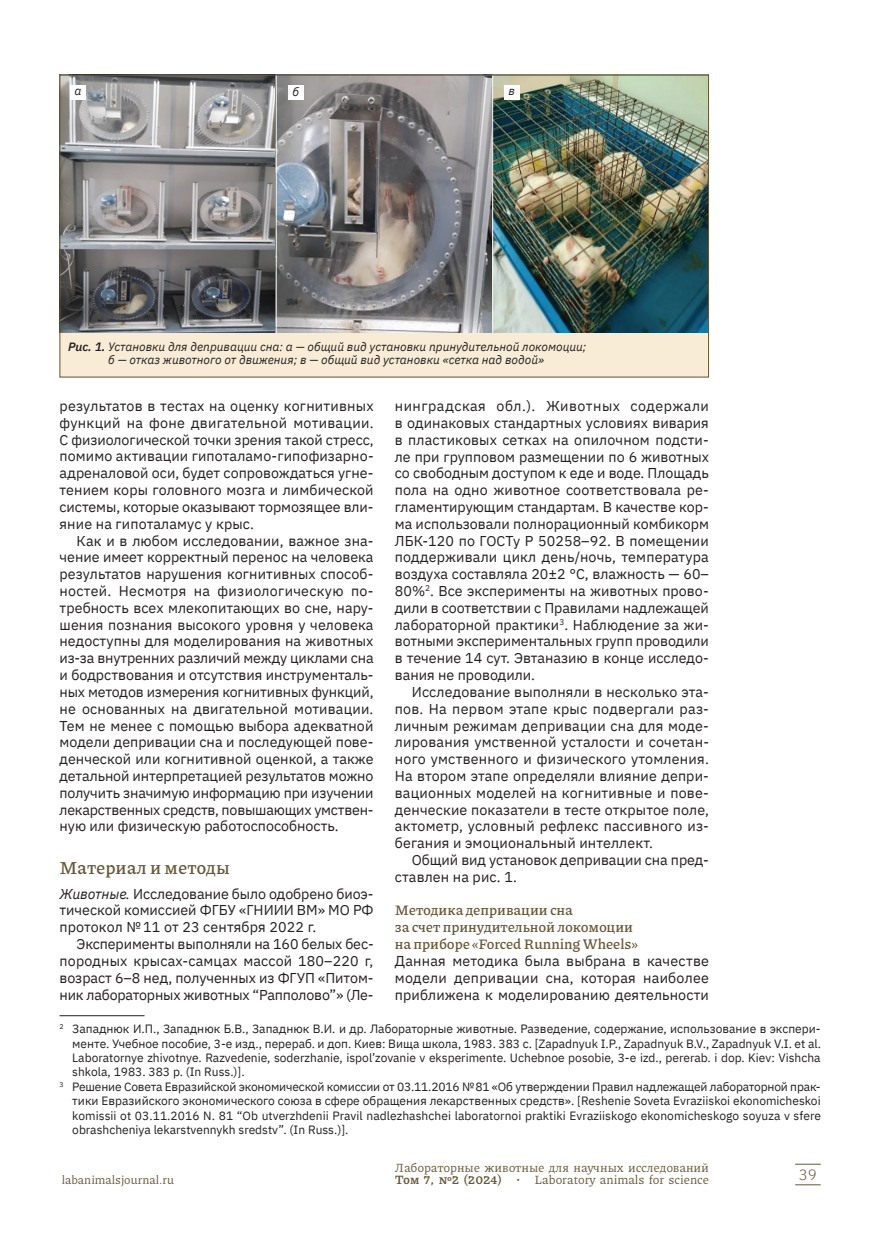
<style>
.page{position:relative;width:893px;height:1234px;background:#fff}
.page>*{position:absolute;margin:0;border:0;box-sizing:border-box;transform-origin:0 0}
.t1{font:600 18px "Piazzolla";letter-spacing:.01em;color:#675738}
.t2{font:300 15px "IBM Plex Sans";color:#675738}
.t3{font:14.25px/16.8px "IBM Plex Sans";color:#231f20;text-align:justify}
.t4{font:600 14.25px/16.8px "Piazzolla";color:#675738}
.t5{font:12.45px "Piazzolla";color:#675738}
.t6{font:12px "IBM Plex Sans";color:#231f20}
.t7{font:italic 12px/13.5px "IBM Plex Sans";color:#231f20;text-align:center}
.t8{font:12px "Piazzolla";color:#675738}
.s1{font-weight:600}
.s2{font-style:italic}
.s3{font-weight:700}
</style>
<div class="page">
<svg style="left:795px;top:1163px;width:26px;height:1px"></svg>
<svg style="left:795px;top:1184px;width:26px;height:1px"></svg>
<hr style="left:60px;top:1015px;width:85px;height:1px;background:#231f20">
<img style="left:62px;top:77px;width:214px;height:256px">
<img style="left:277px;top:77px;width:215px;height:256px">
<img style="left:493px;top:77px;width:214px;height:256px">
<div style="left:60px;top:333px;width:649px;height:44px;background:#f9ecd6"></div>
<div style="left:70px;top:85px;width:16px;height:14px;background:#fff"></div>
<div style="left:288px;top:85px;width:16px;height:14px;background:#fff"></div>
<div style="left:504px;top:85px;width:16px;height:14px;background:#fff"></div>
<p class="t7" style="left:75px;top:83px;width:8px">а</p>
<p class="t7" style="left:293px;top:84px;width:8px">б</p>
<p class="t7" style="left:508px;top:83px;width:8px">в</p>
<p class="t7" style="left:68px;top:338px;width:520px"><span class="s1">Рис. 1.</span> Установки для депривации сна: а — общий вид установки принудительной локомоции; б — отказ животного от движения; в — общий вид установки «сетка над водой»</p>
<p class="t3" style="left:395px;top:396px;width:316px">нинградская обл.). Животных содержали в одинаковых стандартных условиях вивария в пластиковых сетках на опилочном подсти&shy;ле при групповом размещении по 6 животных со свободным доступом к еде и воде. Площадь пола на одно животное соответствовала ре&shy;гламентирующим стандартам. В качестве кор&shy;ма использовали полнорационный комбикорм ЛБК-120 по ГОСТу Р 50258–92. В помещении поддерживали цикл день/ночь, температура воздуха составляла 20±2 °С, влажность — 60– 80%<sup>2</sup>. Все эксперименты на животных прово&shy;дили в соответствии с Правилами надлежащей лабораторной практики<sup>3</sup>. Наблюдение за жи&shy;вотными экспериментальных групп проводили в течение 14 сут. Эвтаназию в конце исследо&shy;вания не проводили.</p>
<p class="t3" style="left:395px;top:682px;width:316px;text-indent:17px">Исследование выполняли в несколько эта&shy;пов. На первом этапе крыс подвергали раз&shy;личным режимам депривации сна для моде&shy;лирования умственной усталости и сочетан&shy;ного умственного и физического утомления.<br>На втором этапе определяли влияние депри&shy;вационных моделей на когнитивные и пове&shy;денческие показатели в тесте открытое поле, актометр, условный рефлекс пассивного из&shy;бегания и эмоциональный интеллект.</p>
<p class="t3" style="left:395px;top:850px;width:316px;text-indent:17px">Общий вид установок депривации сна пред&shy;ставлен на рис. 1.</p>
<p class="t4" style="left:395px;top:901px;width:245px">Методика депривации сна<br>за счет принудительной локомоции на приборе «Forced Running Wheels»</p>
<p class="t3" style="left:395px;top:951px;width:316px">Данная методика была выбрана в качестве модели депривации сна, которая наиболее приближена к моделированию деятельности</p>
<p class="t6" style="left:60px;top:1019px;width:763px"><sup>2</sup> Западнюк И.П., Западнюк Б.В., Западнюк В.И. и др. Лабораторные животные. Разведение, содержание, использование в экспери-</p>
<p class="t6" style="left:72px;top:1033px;width:750px">менте. Учебное пособие, 3-е изд., перераб. и доп. Киев: Вища школа, 1983. 383 с. [Zapadnyuk I.P., Zapadnyuk B.V., Zapadnyuk V.I. et al.</p>
<p class="t6" style="left:72px;top:1048px;width:750px">Laboratornye zhivotnye. Razvedenie, soderzhanie, ispol’zovanie v eksperimente. Uchebnoe posobie, 3-e izd., pererab. i dop. Kiev: Vishcha</p>
<p class="t6" style="left:72px;top:1062px;width:174px">shkola, 1983. 383 p. (In Russ.)].</p>
<p class="t6" style="left:60px;top:1077px;width:763px"><sup>3</sup> Решение Совета Евразийской экономической комиссии от 03.11.2016 №81 «Об утверждении Правил надлежащей лабораторной прак-</p>
<p class="t6" style="left:72px;top:1091px;width:750px">тики Евразийского экономического союза в сфере обращения лекарственных средств». [Reshenie Soveta Evraziiskoi ekonomicheskoi</p>
<p class="t6" style="left:72px;top:1105px;width:750px">komissii ot 03.11.2016 N. 81 “Ob utverzhdenii Pravil nadlezhashchei laboratornoi praktiki Evraziiskogo ekonomicheskogo soyuza v sfere</p>
<p class="t6" style="left:72px;top:1120px;width:278px">obrashcheniya lekarstvennykh sredstv”. (In Russ.)].</p>
<p class="t3" style="left:60px;top:396px;width:316px">результатов в тестах на оценку когнитивных функций на фоне двигательной мотивации.<br>С физиологической точки зрения такой стресс, помимо активации гипоталамо-гипофизарно&shy;адреналовой оси, будет сопровождаться угне&shy;тением коры головного мозга и лимбической системы, которые оказывают тормозящее вли&shy;яние на гипоталамус у крыс.</p>
<p class="t3" style="left:60px;top:531px;width:316px;text-indent:17px">Как и в любом исследовании, важное зна&shy;чение имеет корректный перенос на человека результатов нарушения когнитивных способ&shy;ностей. Несмотря на физиологическую по&shy;требность всех млекопитающих во сне, нару&shy;шения познания высокого уровня у человека недоступны для моделирования на животных из-за внутренних различий между циклами сна и бодрствования и отсутствия инструменталь&shy;ных методов измерения когнитивных функций, не основанных на двигательной мотивации.<br>Тем не менее с помощью выбора адекватной модели депривации сна и последующей пове&shy;денческой или когнитивной оценкой, а также детальной интерпретацией результатов можно получить значимую информацию при изучении лекарственных средств, повышающих умствен&shy;ную или физическую работоспособность.</p>
<p class="t1" style="left:60px;top:857px;width:172px">Материал и методы</p>
<p class="t3" style="left:60px;top:883px;width:316px"><span class="s2">Животные.</span> Исследование было одобрено биоэ&shy;тической комиссией ФГБУ «ГНИИИ ВМ» МО РФ протокол №11 от 23 сентября 2022 г.</p>
<p class="t3" style="left:60px;top:934px;width:316px;text-indent:17px">Эксперименты выполняли на 160 белых бес&shy;породных крысах-самцах массой 180–220 г, возраст 6–8 нед, полученных из ФГУП «Питом&shy;ник лабораторных животных “Рапполово”» (Ле-</p>
<p class="t5" style="left:395px;top:1159px;width:316px">Лабораторные животные для научных исследований</p>
<p class="t8" style="left:62px;top:1172px;width:114px">labanimalsjournal.ru</p>
<p class="t5" style="left:395px;top:1172px;width:316px"><span class="s3">Том 7, №2 (2024)</span> • Laboratory animals for science</p>
<p class="t2" style="left:799px;top:1163px;width:19px">39</p>
</div>
